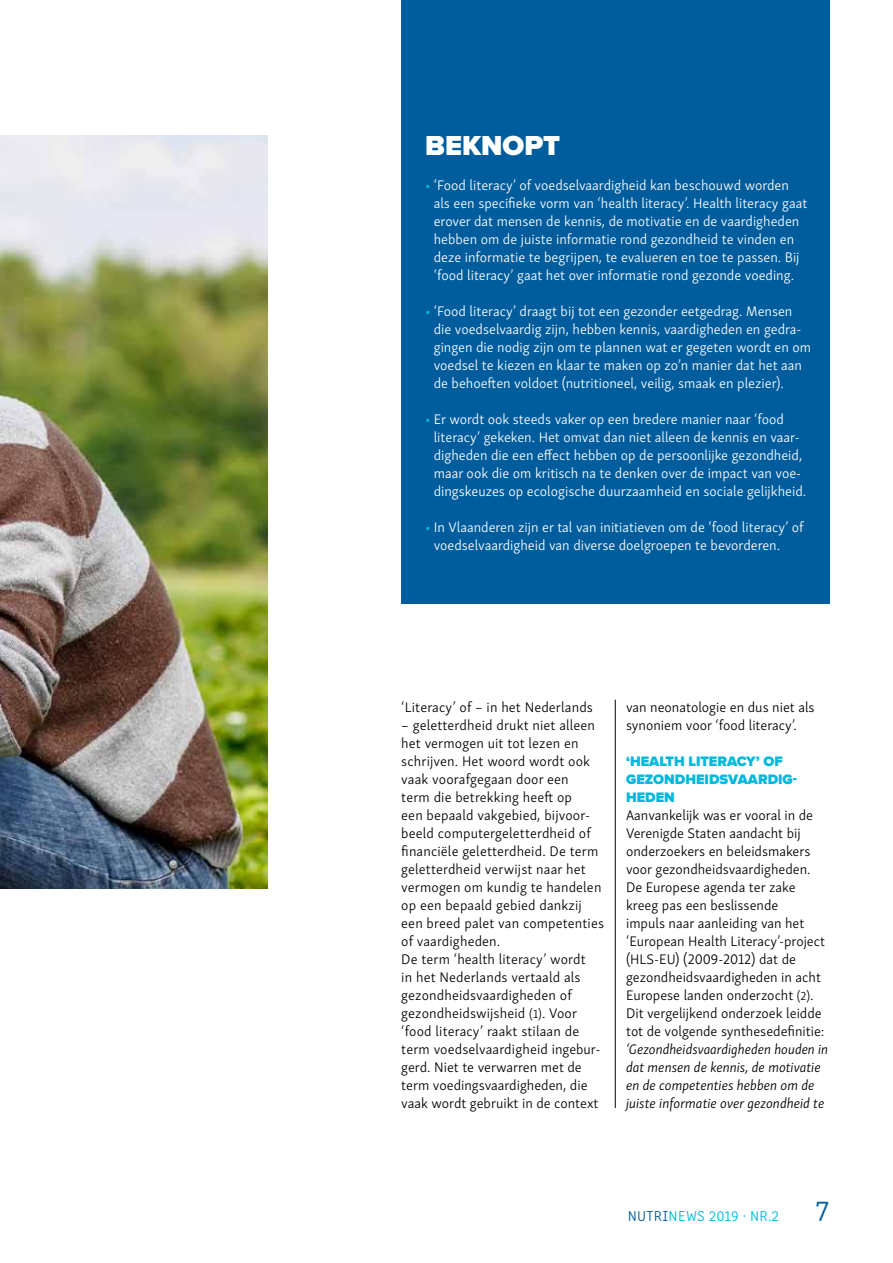
<style>
.page{position:relative;width:893px;height:1263px;background:#fff}
.page>*{position:absolute;margin:0;border:0;box-sizing:border-box;transform-origin:0 0}
.t1{font:900 28.5px "Proxima Nova";color:#fff}
.t2{font:300 15px "Clone Rounded";letter-spacing:.02em;color:#00b9dc}
.t3{font:300 14.25px/18px "Skolar Sans";color:#000}
.t4{font:300 14.25px/18px "Skolar Sans";color:#fff}
.t5{font:italic 300 14.25px/18px "Skolar Sans";color:#000}
.t6{font:900 14.25px/18px "Proxima Nova";color:#00b9dc}
.s1{color:#00b9dc}
.s2{font-size:12px}
.s3{color:#005d9d}
.s4{font-size:30px;color:#005d9d}
</style>
<div class="page">
<img style="left:0;top:136px;width:267px;height:752px">
<hr style="left:615px;top:700px;width:1px;height:408px;background:#000">
<div style="left:401px;top:0;width:429px;height:604px;background:#005d9d"></div>
<h1 class="t1" style="left:425px;top:129px;width:137px">BEKNOPT</h1>
<p class="t4" style="left:434px;top:175px;width:375px;text-indent:-9px"><span class="s1">•</span> ‘Food literacy’ of voedselvaardigheid kan beschouwd worden als een specifieke vorm van ‘health literacy’. Health literacy gaat erover dat mensen de kennis, de motivatie en de vaardigheden hebben om de juiste informatie rond gezondheid te vinden en deze informatie te begrijpen, te evalueren en toe te passen. Bij ‘food literacy’ gaat het over informatie rond gezonde voeding.</p>
<p class="t4" style="left:434px;top:301px;width:379px;text-indent:-9px"><span class="s1">•</span> ‘Food literacy’ draagt bij tot een gezonder eetgedrag. Mensen die voedselvaardig zijn, hebben kennis, vaardigheden en gedra&shy;gingen die nodig zijn om te plannen wat er gegeten wordt en om voedsel te kiezen en klaar te maken op zo’n manier dat het aan de behoeften voldoet (nutritioneel, veilig, smaak en plezier).</p>
<p class="t4" style="left:434px;top:409px;width:374px;text-indent:-9px"><span class="s1">•</span> Er wordt ook steeds vaker op een bredere manier naar ‘food literacy’ gekeken. Het omvat dan niet alleen de kennis en vaar&shy;digheden die een effect hebben op de persoonlijke gezondheid, maar ook die om kritisch na te denken over de impact van voe&shy;dingskeuzes op ecologische duurzaamheid en sociale gelijkheid.</p>
<p class="t4" style="left:434px;top:517px;width:371px;text-indent:-9px"><span class="s1">•</span> In Vlaanderen zijn er tal van initiatieven om de ‘food literacy’ of voedselvaardigheid van diverse doelgroepen te bevorderen.</p>
<p class="t3" style="left:401px;top:697px;width:193px">‘Literacy’ of – in het Nederlands</p>
<p class="t3" style="left:401px;top:715px;width:204px">– geletterdheid drukt niet alleen het vermogen uit tot lezen en schrijven. Het woord wordt ook vaak voorafgegaan door een<br>term die betrekking heeft op<br>een bepaald vakgebied, bijvoor&shy;beeld computergeletterdheid of financiële geletterdheid. De term geletterdheid verwijst naar het vermogen om kundig te handelen op een bepaald gebied dankzij een breed palet van competenties of vaardigheden.<br>De term ‘health literacy’ wordt<br>in het Nederlands vertaald als gezondheidsvaardigheden of gezondheidswijsheid <span class="s2">(1)</span>. Voor ‘food literacy’ raakt stilaan de term voedselvaardigheid ingebur&shy;gerd. Niet te verwarren met de term voedingsvaardigheden, die vaak wordt gebruikt in de context</p>
<p class="t3" style="left:626px;top:697px;width:190px">van neonatologie en dus niet als synoniem voor ‘food literacy’.</p>
<p class="t6" style="left:626px;top:753px;width:173px">‘HEALTH LITERACY’ OF<br>GEZONDHEIDSVAARDIG-<br>HEDEN</p>
<p class="t3" style="left:626px;top:805px;width:200px">Aanvankelijk was er vooral in de<br>Verenigde Staten aandacht bij onderzoekers en beleidsmakers voor gezondheidsvaardigheden.<br>De Europese agenda ter zake kreeg pas een beslissende<br>impuls naar aanleiding van het ‘European Health Literacy’-project (HLS-EU) (2009-2012) dat de gezondheidsvaardigheden in acht<br>Europese landen onderzocht <span class="s2">(2)</span>.<br>Dit vergelijkend onderzoek leidde tot de volgende synthesedefinitie:</p>
<p class="t5" style="left:626px;top:1039px;width:204px">‘Gezondheidsvaardigheden houden in dat mensen de kennis, de motivatie en de competenties hebben om de juiste informatie over gezondheid te</p>
<p class="t2" style="left:628px;top:1205px;width:203px"><span class="s3">NUTRI</span>NEWS 2019 · NR.2 <span class="s4">7</span></p>
</div>
